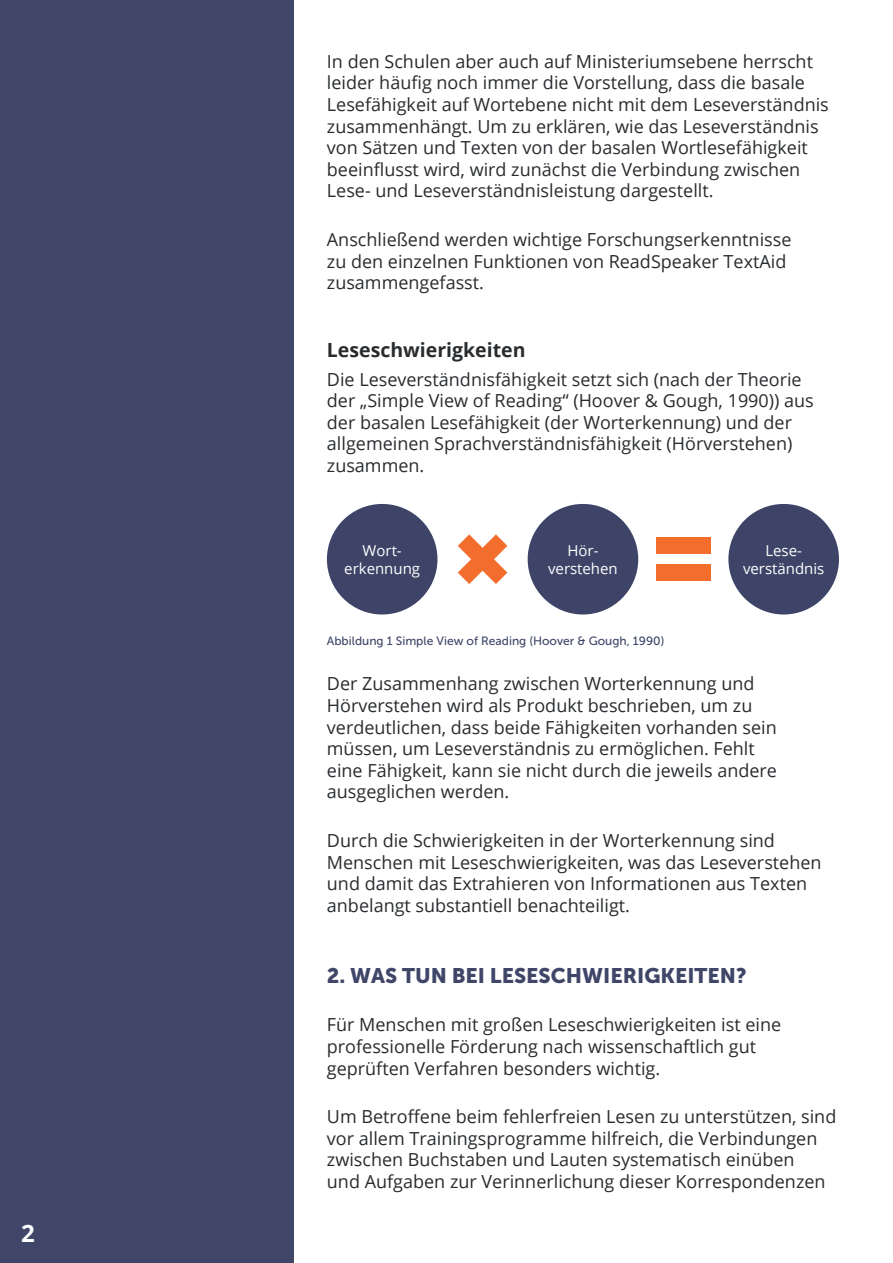
<style>
.page{position:relative;width:893px;height:1263px;background:#fff}
.page>*{position:absolute;margin:0;border:0;box-sizing:border-box;transform-origin:0 0}
.t1{font:700 24px "Open Sans";color:#fff}
.t2{font:21px "Museo Sans 900";color:#3f4668}
.t3{font:700 19.5px "Open Sans";color:#292c2f}
.t4{font:18px/21.6px "Open Sans";color:#292c2f}
.t5{font:15px/18px "Open Sans";color:#fff;text-align:center}
.t6{font:12px "Museo Sans 500";color:#3f4668}
</style>
<div class="page">
<div style="left:0;top:0;width:293px;height:1263px;background:#3f4668"></div>
<div style="left:327px;top:504px;width:110px;height:110px;background:#3d4467;border-radius:50%"></div>
<div style="left:528px;top:504px;width:110px;height:110px;background:#3d4467;border-radius:50%"></div>
<div style="left:728px;top:504px;width:111px;height:110px;background:#3d4467;border-radius:50%"></div>
<svg style="left:458px;top:534px;width:49px;height:50px"></svg>
<div style="left:656px;top:537px;width:54px;height:17px;background:#f36e2d"></div>
<div style="left:656px;top:565px;width:54px;height:16px;background:#f36e2d"></div>
<p class="t1" style="left:21px;top:1216px;width:15px">2</p>
<p class="t4" style="left:327px;top:50px;width:503px">In den Schulen aber auch auf Ministeriumsebene herrscht leider häufig noch immer die Vorstellung, dass die basale Lesefähigkeit auf Wortebene nicht mit dem Leseverständnis zusammenhängt. Um zu erklären, wie das Leseverständnis von Sätzen und Texten von der basalen Wortlesefähigkeit beeinflusst wird, wird zunächst die Verbindung zwischen Lese- und Leseverständnisleistung dargestellt.</p>
<p class="t4" style="left:327px;top:228px;width:466px">Anschließend werden wichtige Forschungserkenntnisse zu den einzelnen Funktionen von ReadSpeaker TextAid zusammengefasst.</p>
<p class="t3" style="left:327px;top:336px;width:200px">Leseschwierigkeiten</p>
<p class="t4" style="left:327px;top:368px;width:488px">Die Leseverständnisfähigkeit setzt sich (nach der Theorie der „Simple View of Reading“ (Hoover &amp; Gough, 1990)) aus der basalen Lesefähigkeit (der Worterkennung) und der allgemeinen Sprachverständnisfähigkeit (Hörverstehen) zusammen.</p>
<p class="t5" style="left:344px;top:541px;width:77px">Wort&shy;erkennung</p>
<p class="t5" style="left:548px;top:541px;width:71px">Hör&shy;verstehen</p>
<p class="t5" style="left:743px;top:541px;width:83px">Lese&shy;verständnis</p>
<p class="t6" style="left:327px;top:634px;width:339px">Abbildung 1 Simple View of Reading (Hoover &amp; Gough, 1990)</p>
<p class="t4" style="left:327px;top:673px;width:452px">Der Zusammenhang zwischen Worterkennung und Hörverstehen wird als Produkt beschrieben, um zu verdeutlichen, dass beide Fähigkeiten vorhanden sein müssen, um Leseverständnis zu ermöglichen. Fehlt eine Fähigkeit, kann sie nicht durch die jeweils andere ausgeglichen werden.</p>
<p class="t4" style="left:327px;top:829px;width:496px">Durch die Schwierigkeiten in der Worterkennung sind Menschen mit Leseschwierigkeiten, was das Leseverstehen und damit das Extrahieren von Informationen aus Texten anbelangt substantiell benachteiligt.</p>
<p class="t2" style="left:327px;top:963px;width:421px">2. WAS TUN BEI LESESCHWIERIGKEITEN?</p>
<p class="t4" style="left:327px;top:1013px;width:456px">Für Menschen mit großen Leseschwierigkeiten ist eine professionelle Förderung nach wissenschaftlich gut geprüften Verfahren besonders wichtig.</p>
<p class="t4" style="left:327px;top:1105px;width:511px">Um Betroffene beim fehlerfreien Lesen zu unterstützen, sind vor allem Trainingsprogramme hilfreich, die Verbindungen zwischen Buchstaben und Lauten systematisch einüben<br>und Aufgaben zur Verinnerlichung dieser Korrespondenzen</p>
</div>
